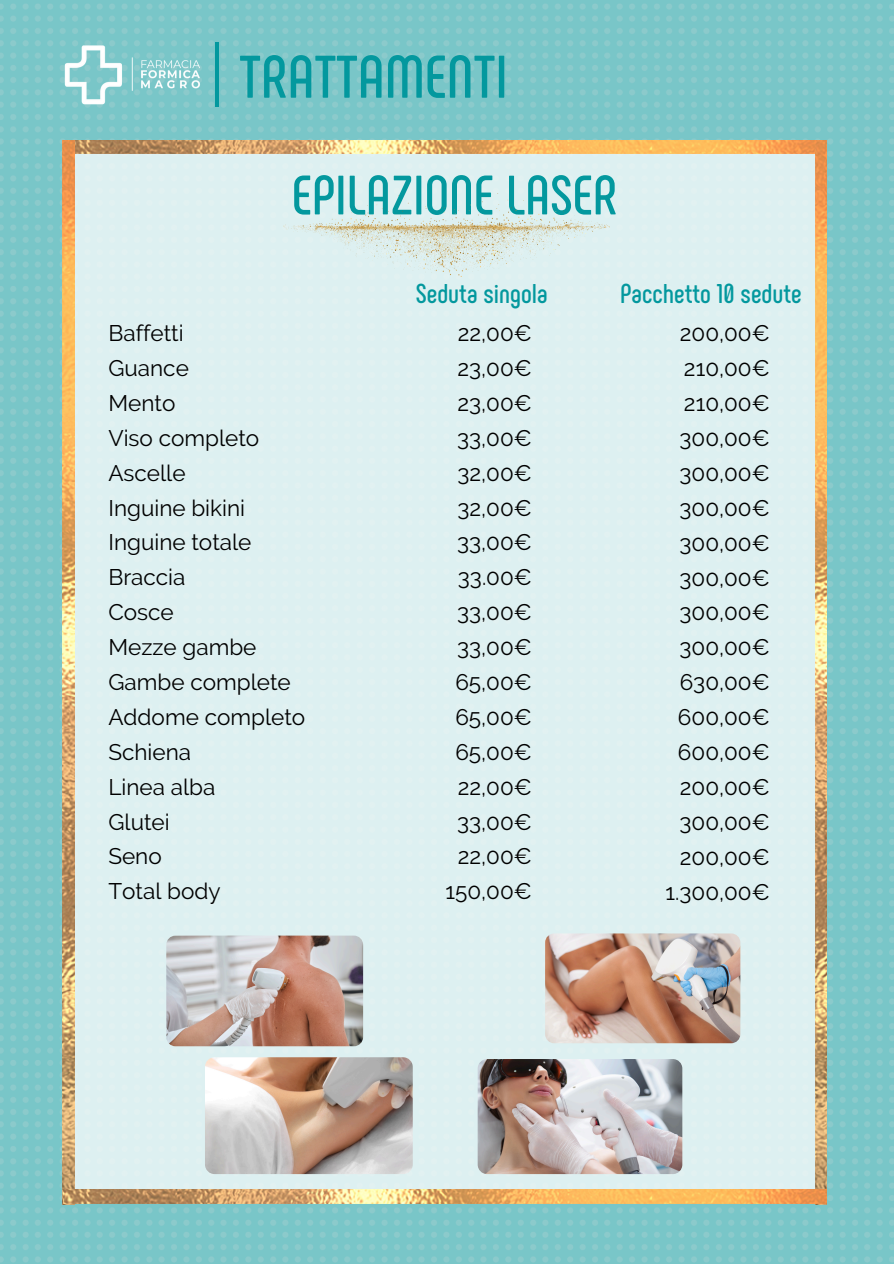
<style>
.page{position:relative;width:894px;height:1264px;background:#fff}
.page>*{position:absolute;margin:0;border:0;box-sizing:border-box;transform-origin:0 0}
.t1{font:60px "RTL Phenomena Medium";color:#03989e}
.t2{font:55.35px "RTL Phenomena Medium";color:#03989e}
.t3{font:27px "RTL Phenomena Medium";color:#03989e}
.t4{font:22.5px "Raleway";color:#000}
</style>
<div class="page">
<img style="left:0;top:0;width:893px;height:1263px">
<hr style="left:215px;top:42px;width:3px;height:64px;background:#03989e">
<div style="left:63px;top:140px;width:763px;height:1062px;background:#ddf0f1"></div>
<img style="left:283px;top:193px;width:326px;height:83px">
<img style="left:74px;top:140px;width:741px;height:14px">
<img style="left:63px;top:140px;width:11px;height:1049px">
<img style="left:815px;top:140px;width:11px;height:1049px">
<img style="left:63px;top:1189px;width:763px;height:14px">
<img style="left:166px;top:935px;width:197px;height:111px;border-radius:9px">
<img style="left:205px;top:1057px;width:207px;height:117px;border-radius:10px">
<img style="left:545px;top:933px;width:195px;height:110px;border-radius:9px">
<img style="left:477px;top:1059px;width:205px;height:115px;border-radius:10px">
<img style="left:63px;top:42px;width:139px;height:65px">
<h1 class="t1" style="left:239px;top:38px;width:270px">TRATTAMENTI</h1>
<p class="t2" style="left:292px;top:159px;width:327px">EPILAZIONE LASER</p>
<p class="t4" style="left:108px;top:320px;width:77px">Baffetti</p>
<p class="t4" style="left:108px;top:355px;width:82px">Guance</p>
<p class="t4" style="left:108px;top:389px;width:68px">Mento</p>
<h1 class="t4" style="left:108px;top:424px;width:152px">Viso completo</h1>
<p class="t4" style="left:108px;top:459px;width:79px">Ascelle</p>
<h2 class="t4" style="left:108px;top:494px;width:138px">Inguine bikini</h2>
<h2 class="t4" style="left:108px;top:529px;width:144px">Inguine totale</h2>
<p class="t4" style="left:108px;top:564px;width:79px">Braccia</p>
<p class="t4" style="left:108px;top:599px;width:67px">Cosce</p>
<p class="t4" style="left:108px;top:634px;width:149px">Mezze gambe</p>
<p class="t4" style="left:108px;top:668px;width:184px">Gambe complete</p>
<p class="t4" style="left:108px;top:703px;width:198px">Addome completo</p>
<p class="t4" style="left:108px;top:738px;width:84px">Schiena</p>
<p class="t4" style="left:108px;top:773px;width:108px">Linea alba</p>
<p class="t4" style="left:108px;top:808px;width:63px">Glutei</p>
<p class="t4" style="left:108px;top:843px;width:55px">Seno</p>
<p class="t4" style="left:108px;top:878px;width:114px">Total body</p>
<p class="t3" style="left:415px;top:276px;width:133px">Seduta singola</p>
<p class="t3" style="left:620px;top:276px;width:183px">Pacchetto 10 sedute</p>
<p class="t4" style="left:457px;top:320px;width:76px">22,00€</p>
<p class="t4" style="left:457px;top:355px;width:76px">23,00€</p>
<p class="t4" style="left:457px;top:389px;width:76px">23,00€</p>
<p class="t4" style="left:457px;top:424px;width:76px">33,00€</p>
<p class="t4" style="left:457px;top:459px;width:76px">32,00€</p>
<p class="t4" style="left:457px;top:494px;width:76px">32,00€</p>
<p class="t4" style="left:457px;top:529px;width:76px">33,00€</p>
<p class="t4" style="left:458px;top:564px;width:75px">33.00€</p>
<p class="t4" style="left:457px;top:599px;width:76px">33,00€</p>
<p class="t4" style="left:457px;top:634px;width:76px">33,00€</p>
<p class="t4" style="left:455px;top:668px;width:78px">65,00€</p>
<p class="t4" style="left:455px;top:703px;width:78px">65,00€</p>
<p class="t4" style="left:455px;top:738px;width:78px">65,00€</p>
<p class="t4" style="left:457px;top:773px;width:76px">22,00€</p>
<p class="t4" style="left:457px;top:808px;width:76px">33,00€</p>
<p class="t4" style="left:457px;top:843px;width:76px">22,00€</p>
<p class="t4" style="left:445px;top:878px;width:88px">150,00€</p>
<p class="t4" style="left:679px;top:320px;width:91px">200,00€</p>
<p class="t4" style="left:683px;top:355px;width:87px">210,00€</p>
<p class="t4" style="left:683px;top:390px;width:87px">210,00€</p>
<p class="t4" style="left:679px;top:425px;width:92px">300,00€</p>
<p class="t4" style="left:679px;top:459px;width:92px">300,00€</p>
<p class="t4" style="left:679px;top:494px;width:92px">300,00€</p>
<p class="t4" style="left:679px;top:529px;width:92px">300,00€</p>
<p class="t4" style="left:679px;top:564px;width:92px">300,00€</p>
<p class="t4" style="left:679px;top:599px;width:92px">300,00€</p>
<p class="t4" style="left:679px;top:634px;width:92px">300,00€</p>
<p class="t4" style="left:679px;top:669px;width:91px">630,00€</p>
<p class="t4" style="left:677px;top:704px;width:93px">600,00€</p>
<p class="t4" style="left:677px;top:738px;width:93px">600,00€</p>
<p class="t4" style="left:679px;top:773px;width:91px">200,00€</p>
<p class="t4" style="left:679px;top:808px;width:92px">300,00€</p>
<p class="t4" style="left:679px;top:843px;width:91px">200,00€</p>
<p class="t4" style="left:665px;top:878px;width:106px">1.300,00€</p>
</div>
